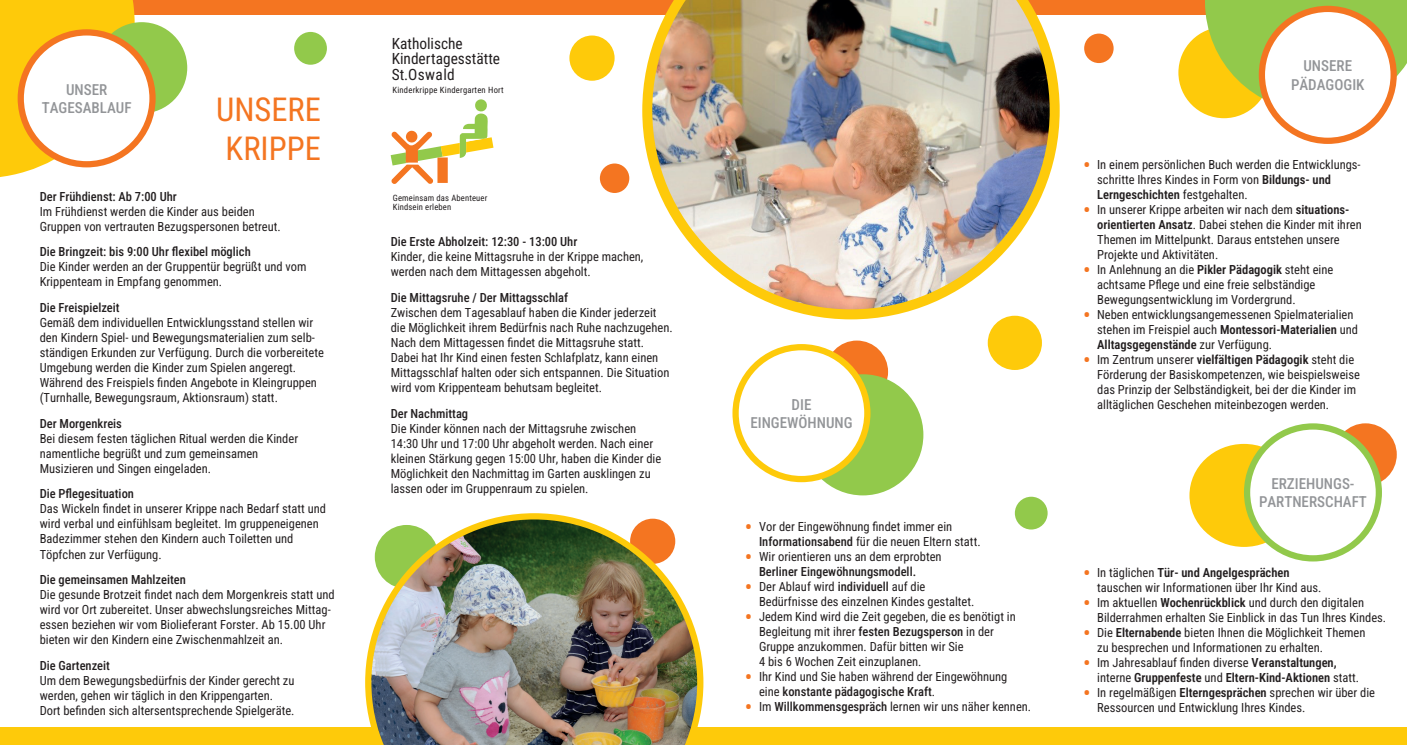
<style>
.page{position:relative;width:1407px;height:745px;background:#fff}
.page>*{position:absolute;margin:0;border:0;box-sizing:border-box;transform-origin:0 0}
.t1{font:32.5px/39px "Roboto Condensed";color:#f47521}
.t2{font:15.38px "Roboto Condensed";color:#231f20}
.t3{font:15.38px "Roboto Condensed";letter-spacing:.025em;color:#231f20}
.t4{font:15px/18px "Roboto Condensed";color:#939598;text-align:center}
.t5{font:12.5px/15px "Roboto Condensed";color:#231f20}
.t6{font:8.62px "Roboto Condensed";letter-spacing:.015em;color:#231f20}
.s1{font-size:22.5px;color:#f47521}
</style>
<div class="page">
<div style="left:0;top:726px;width:1407px;height:18px;background:#feca0a"></div>
<div style="left:0;top:0;width:1407px;height:14px;background:#f47521"></div>
<svg style="left:0;top:0;width:135px;height:177px;background:#fdcd2e"></svg>
<div style="left:1178px;top:27px;width:91px;height:91px;background:#feca0a;border-radius:50%"></div>
<svg style="left:1205px;top:0;width:202px;height:112px"></svg>
<div style="left:1262px;top:9px;width:131px;height:132px;background:#fff;border-radius:50%"></div>
<div style="left:1258px;top:6px;width:138px;height:138px;border:6px solid #f47521;border-radius:50%"></div>
<div style="left:825px;top:340px;width:63px;height:63px;background:#f47521;border-radius:50%"></div>
<div style="left:802px;top:374px;width:121px;height:121px;background:#92c94b;border-radius:50%"></div>
<div style="left:96px;top:22px;width:91px;height:91px;background:#92c94b;border-radius:50%"></div>
<div style="left:21px;top:32px;width:131px;height:132px;background:#fff;border-radius:50%"></div>
<div style="left:18px;top:29px;width:138px;height:138px;border:6px solid #f47521;border-radius:50%"></div>
<div style="left:735px;top:347px;width:132px;height:132px;background:#fff;border-radius:50%"></div>
<div style="left:732px;top:344px;width:138px;height:138px;border:6px solid #feca0a;border-radius:50%"></div>
<div style="left:1334px;top:423px;width:62px;height:62px;background:#f47521;border-radius:50%"></div>
<div style="left:1189px;top:443px;width:109px;height:103px;background:#feca0a;border-radius:50%"></div>
<div style="left:1247px;top:426px;width:132px;height:132px;background:#fff;border-radius:50%"></div>
<div style="left:1244px;top:423px;width:138px;height:138px;border:6px solid #92c94b;border-radius:50%"></div>
<svg style="left:390px;top:99px;width:103px;height:85px"></svg>
<img style="left:642px;top:0;width:417px;height:319px">
<div style="left:988px;top:315px;width:54px;height:55px;background:#feca0a;border-radius:50%"></div>
<div style="left:569px;top:35px;width:45px;height:46px;background:#feca0a;border-radius:50%"></div>
<div style="left:294px;top:32px;width:33px;height:33px;background:#92c94b;border-radius:50%"></div>
<div style="left:1015px;top:496px;width:32px;height:33px;background:#92c94b;border-radius:50%"></div>
<img style="left:365px;top:513px;width:338px;height:231px">
<div style="left:600px;top:163px;width:29px;height:30px;background:#f47521;border-radius:50%"></div>
<div style="left:1084px;top:34px;width:29px;height:29px;background:#f47521;border-radius:50%"></div>
<p class="t4" style="left:42px;top:80px;width:91px">UNSER<br>TAGESABLAUF</p>
<p class="t1" style="left:216px;top:89px;width:106px">UNSERE<br>KRIPPE</p>
<p class="t5" style="left:40px;top:188px;width:243px">Der Frühdienst: Ab 7:00 Uhr<br>Im Frühdienst werden die Kinder aus beiden<br>Gruppen von vertrauten Bezugspersonen betreut.</p>
<p class="t5" style="left:40px;top:244px;width:268px">Die Bringzeit: bis 9:00 Uhr flexibel möglich<br>Die Kinder werden an der Gruppentür begrüßt und vom<br>Krippenteam in Empfang genommen.</p>
<p class="t5" style="left:40px;top:299px;width:286px">Die Freispielzeit<br>Gemäß dem individuellen Entwicklungsstand stellen wir den Kindern Spiel- und Bewegungsmaterialien zum selb&shy;ständigen Erkunden zur Verfügung. Durch die vorbereitete Umgebung werden die Kinder zum Spielen angeregt.<br>Während des Freispiels finden Angebote in Kleingruppen (Turnhalle, Bewegungsraum, Aktionsraum) statt.</p>
<p class="t5" style="left:40px;top:415px;width:260px">Der Morgenkreis<br>Bei diesem festen täglichen Ritual werden die Kinder namentliche begrüßt und zum gemeinsamen Musizieren und Singen eingeladen.</p>
<p class="t5" style="left:40px;top:485px;width:288px">Die Pflegesituation<br>Das Wickeln findet in unserer Krippe nach Bedarf statt und wird verbal und einfühlsam begleitet. Im gruppeneigenen Badezimmer stehen den Kindern auch Toiletten und Töpfchen zur Verfügung.</p>
<p class="t5" style="left:40px;top:571px;width:296px">Die gemeinsamen Mahlzeiten<br>Die gesunde Brotzeit findet nach dem Morgenkreis statt und wird vor Ort zubereitet. Unser abwechslungsreiches Mittag&shy;essen beziehen wir vom Biolieferant Forster. Ab 15.00 Uhr bieten wir den Kindern eine Zwischenmahlzeit an.</p>
<p class="t5" style="left:40px;top:657px;width:256px">Die Gartenzeit<br>Um dem Bewegungsbedürfnis der Kinder gerecht zu werden, gehen wir täglich in den Krippengarten.<br>Dort befinden sich altersentsprechende Spielgeräte.</p>
<p class="t2" style="left:392px;top:33px;width:73px">Katholische</p>
<p class="t2" style="left:392px;top:48px;width:110px">Kindertagesstätte</p>
<p class="t3" style="left:392px;top:63px;width:65px">St.Oswald</p>
<p class="t6" style="left:392px;top:84px;width:113px">Kinderkrippe Kindergarten Hort</p>
<p class="t6" style="left:393px;top:191px;width:96px">Gemeinsam das Abenteuer</p>
<p class="t6" style="left:393px;top:201px;width:60px">Kindsein erleben</p>
<p class="t5" style="left:391px;top:233px;width:254px">Die Erste Abholzeit: 12:30 - 13:00 Uhr<br>Kinder, die keine Mittagsruhe in der Krippe machen, werden nach dem Mittagessen abgeholt.</p>
<p class="t5" style="left:391px;top:289px;width:283px">Die Mittagsruhe / Der Mittagsschlaf<br>Zwischen dem Tagesablauf haben die Kinder jederzeit die Möglichkeit ihrem Bedürfnis nach Ruhe nachzugehen.<br>Nach dem Mittagessen findet die Mittagsruhe statt.<br>Dabei hat Ihr Kind einen festen Schlafplatz, kann einen Mittagsschlaf halten oder sich entspannen. Die Situation wird vom Krippenteam behutsam begleitet.</p>
<p class="t5" style="left:391px;top:405px;width:272px">Der Nachmittag<br>Die Kinder können nach der Mittagsruhe zwischen 14:30 Uhr und 17:00 Uhr abgeholt werden. Nach einer kleinen Stärkung gegen 15:00 Uhr, haben die Kinder die Möglichkeit den Nachmittag im Garten ausklingen zu lassen oder im Gruppenraum zu spielen.</p>
<p class="t4" style="left:750px;top:394px;width:104px">DIE<br>EINGEWÖHNUNG</p>
<p class="t5" style="left:759px;top:518px;width:223px;text-indent:-14px"><span class="s1">•</span> Vor der Eingewöhnung findet immer ein<br>Informationsabend für die neuen Eltern statt.</p>
<p class="t5" style="left:759px;top:548px;width:184px;text-indent:-14px"><span class="s1">•</span> Wir orientieren uns an dem erprobten<br>Berliner Eingewöhnungsmodell.</p>
<p class="t5" style="left:759px;top:578px;width:217px;text-indent:-14px"><span class="s1">•</span> Der Ablauf wird individuell auf die<br>Bedürfnisse des einzelnen Kindes gestaltet.</p>
<p class="t5" style="left:759px;top:608px;width:258px;text-indent:-14px"><span class="s1">•</span> Jedem Kind wird die Zeit gegeben, die es benötigt in Begleitung mit ihrer festen Bezugsperson in der Gruppe anzukommen. Dafür bitten wir Sie<br>4 bis 6 Wochen Zeit einzuplanen.</p>
<p class="t5" style="left:759px;top:668px;width:250px;text-indent:-14px"><span class="s1">•</span> Ihr Kind und Sie haben während der Eingewöhnung eine konstante pädagogische Kraft.</p>
<p class="t5" style="left:745px;top:698px;width:288px"><span class="s1">•</span> Im Willkommensgespräch lernen wir uns näher kennen.</p>
<p class="t4" style="left:1291px;top:57px;width:75px">UNSERE<br>PÄDAGOGIK</p>
<p class="t5" style="left:1097px;top:156px;width:265px;text-indent:-14px"><span class="s1">•</span> In einem persönlichen Buch werden die Entwicklungs&shy;schritte Ihres Kindes in Form von Bildungs- und<br>Lerngeschichten festgehalten.</p>
<p class="t5" style="left:1097px;top:201px;width:266px;text-indent:-14px"><span class="s1">•</span> In unserer Krippe arbeiten wir nach dem situations&shy;orientierten Ansatz. Dabei stehen die Kinder mit ihren Themen im Mittelpunkt. Daraus entstehen unsere Projekte und Aktivitäten.</p>
<p class="t5" style="left:1097px;top:261px;width:238px;text-indent:-14px"><span class="s1">•</span> In Anlehnung an die Pikler Pädagogik steht eine achtsame Pflege und eine freie selbständige<br>Bewegungsentwicklung im Vordergrund.</p>
<p class="t5" style="left:1097px;top:306px;width:262px;text-indent:-14px"><span class="s1">•</span> Neben entwicklungsangemessenen Spielmaterialien stehen im Freispiel auch Montessori-Materialien und<br>Alltagsgegenstände zur Verfügung.</p>
<p class="t5" style="left:1097px;top:351px;width:264px;text-indent:-14px"><span class="s1">•</span> Im Zentrum unserer vielfältigen Pädagogik steht die Förderung der Basiskompetenzen, wie beispielsweise das Prinzip der Selbständigkeit, bei der die Kinder im alltäglichen Geschehen miteinbezogen werden.</p>
<p class="t4" style="left:1259px;top:474px;width:109px">ERZIEHUNGS-<br>PARTNERSCHAFT</p>
<p class="t5" style="left:1097px;top:564px;width:226px;text-indent:-14px"><span class="s1">•</span> In täglichen Tür- und Angelgesprächen tauschen wir Informationen über Ihr Kind aus.</p>
<p class="t5" style="left:1097px;top:594px;width:291px;text-indent:-14px"><span class="s1">•</span> Im aktuellen Wochenrückblick und durch den digitalen<br>Bilderrahmen erhalten Sie Einblick in das Tun Ihres Kindes.</p>
<p class="t5" style="left:1097px;top:624px;width:270px;text-indent:-14px"><span class="s1">•</span> Die Elternabende bieten Ihnen die Möglichkeit Themen zu besprechen und Informationen zu erhalten.</p>
<p class="t5" style="left:1097px;top:654px;width:263px;text-indent:-14px"><span class="s1">•</span> Im Jahresablauf finden diverse Veranstaltungen, interne Gruppenfeste und Eltern-Kind-Aktionen statt.</p>
<p class="t5" style="left:1097px;top:684px;width:279px;text-indent:-14px"><span class="s1">•</span> In regelmäßigen Elterngesprächen sprechen wir über die<br>Ressourcen und Entwicklung Ihres Kindes.</p>
</div>
